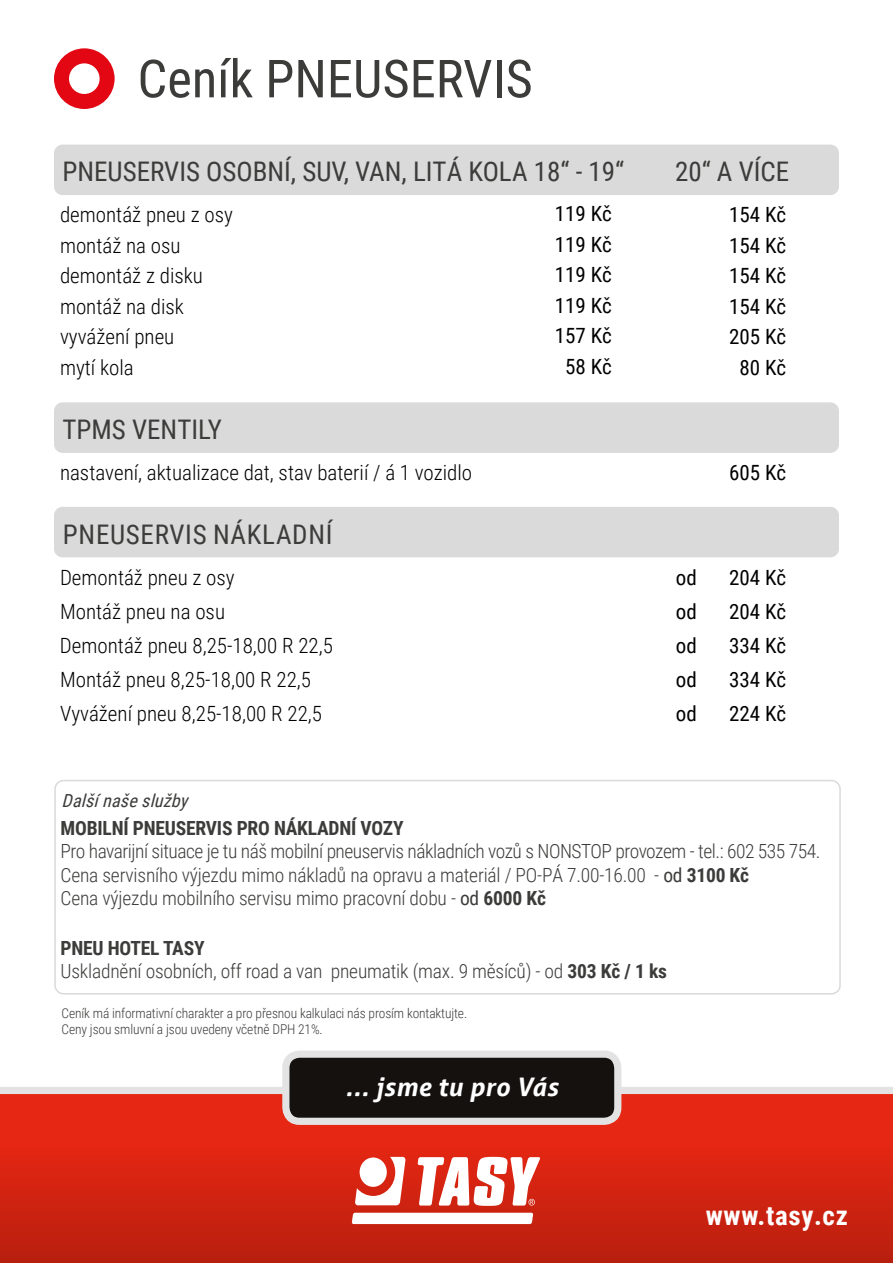
<style>
.page{position:relative;width:893px;height:1263px;background:#fff}
.page>*{position:absolute;margin:0;border:0;box-sizing:border-box;transform-origin:0 0}
.t1{font:52.5px "Roboto Condensed";color:#3c3c3b}
.t2{font:27px "Roboto Condensed";color:#3c3c3b}
.t3{font:27px "Roboto Condensed";letter-spacing:.025em;color:#3c3c3b}
.t4{font:700 27px "Roboto Condensed";letter-spacing:.025em;color:#fff}
.t5{font:italic 700 25.5px "Aller";letter-spacing:.02em;color:#fff}
.t6{font:300 21px "Roboto Condensed";color:#000}
.t7{font:21px/30.5px "Roboto Condensed";color:#000;text-align:center}
.t8{font:300 19.5px/23.4px "Roboto Condensed";letter-spacing:-.01em;color:#3c3c3b}
.t9{font:700 19.5px "Roboto Condensed";letter-spacing:-.01em;color:#3c3c3b}
.t10{font:italic 18px "Roboto Condensed";color:#3c3c3b}
.t11{font:300 13.5px/16.2px "Roboto Condensed";letter-spacing:-.01em;color:#3c3c3b}
.s1{font-weight:400}
.s2{font-weight:700}
</style>
<div class="page">
<div style="left:0;top:1088px;width:893px;height:175px;background:#e52713"></div>
<div style="left:0;top:1115px;width:893px;height:148px;background:linear-gradient(to bottom,#ec2813,#ba1f0f)"></div>
<div style="left:0;top:1087px;width:893px;height:7px;background:#e3e3e3"></div>
<div style="left:286px;top:1054px;width:332px;height:67px;background:#15110e;border-radius:14px"></div>
<div style="left:282px;top:1050px;width:339px;height:75px;border:7px solid #e3e3e3;border-radius:14px"></div>
<div style="left:54px;top:145px;width:785px;height:50px;background:#dadada;border-radius:9px"></div>
<div style="left:54px;top:402px;width:785px;height:51px;background:#dadada;border-radius:9px"></div>
<div style="left:54px;top:507px;width:785px;height:50px;background:#dadada;border-radius:9px"></div>
<div style="left:54px;top:780px;width:787px;height:214px;border:2px solid #dadada;border-radius:9px"></div>
<svg style="left:54px;top:48px;width:61px;height:61px"></svg>
<svg style="left:355px;top:1157px;width:51px;height:48px"></svg>
<div style="left:360px;top:1157px;width:27px;height:30px;background:#fff;border-radius:50%"></div>
<svg style="left:418px;top:1157px;width:122px;height:49px"></svg>
<div style="left:352px;top:1213px;width:181px;height:11px;background:#fff"></div>
<h1 class="t1" style="left:137px;top:42px;width:397px">Ceník PNEUSERVIS</h1>
<h2 class="t2" style="left:63px;top:153px;width:563px">PNEUSERVIS OSOBNÍ, SUV, VAN, LITÁ KOLA 18“ - 19“</h2>
<h2 class="t2" style="left:675px;top:153px;width:116px">20“ A VÍCE</h2>
<p class="t7" style="left:555px;top:198px;width:59px">119 Kč<br>119 Kč<br>119 Kč<br>119 Kč<br>157 Kč<br>58 Kč</p>
<p class="t6" style="left:60px;top:200px;width:174px">demontáž pneu z osy</p>
<p class="t7" style="left:729px;top:199px;width:59px">154 Kč</p>
<p class="t6" style="left:60px;top:231px;width:122px">montáž na osu</p>
<p class="t7" style="left:729px;top:229px;width:59px">154 Kč</p>
<p class="t6" style="left:60px;top:261px;width:145px">demontáž z disku</p>
<p class="t7" style="left:729px;top:260px;width:59px">154 Kč</p>
<p class="t6" style="left:60px;top:292px;width:126px">montáž na disk</p>
<p class="t7" style="left:729px;top:290px;width:59px">154 Kč</p>
<p class="t6" style="left:60px;top:322px;width:116px">vyvážení pneu</p>
<p class="t7" style="left:729px;top:321px;width:59px">205 Kč</p>
<p class="t6" style="left:60px;top:353px;width:75px">mytí kola</p>
<p class="t7" style="left:739px;top:351px;width:48px">80 Kč</p>
<h2 class="t2" style="left:63px;top:411px;width:161px">TPMS VENTILY</h2>
<p class="t6" style="left:60px;top:458px;width:414px">nastavení, aktualizace dat, stav baterií / á 1 vozidlo</p>
<p class="t7" style="left:729px;top:457px;width:59px">605 Kč</p>
<h2 class="t3" style="left:63px;top:515px;width:271px">PNEUSERVIS NÁKLADNÍ</h2>
<p class="t6" style="left:60px;top:563px;width:176px">Demontáž pneu z osy</p>
<p class="t7" style="left:729px;top:562px;width:59px">204 Kč</p>
<p class="t6" style="left:60px;top:597px;width:167px">Montáž pneu na osu</p>
<p class="t7" style="left:729px;top:596px;width:59px">204 Kč</p>
<p class="t6" style="left:60px;top:631px;width:275px">Demontáž pneu 8,25-18,00 R 22,5</p>
<p class="t7" style="left:729px;top:630px;width:59px">334 Kč</p>
<p class="t6" style="left:60px;top:665px;width:253px">Montáž pneu 8,25-18,00 R 22,5</p>
<p class="t7" style="left:729px;top:664px;width:59px">334 Kč</p>
<p class="t6" style="left:60px;top:699px;width:264px">Vyvážení pneu 8,25-18,00 R 22,5</p>
<p class="t7" style="left:729px;top:698px;width:59px">224 Kč</p>
<p class="t7" style="left:676px;top:560px;width:22px;line-height:34px;text-align:justify">od od od od od</p>
<p class="t10" style="left:62px;top:788px;width:133px">Dalšínašeslužby</p>
<p class="t9" style="left:61px;top:814px;width:344px">MOBILNÍ PNEUSERVIS PRO NÁKLADNÍ VOZY</p>
<p class="t8" style="left:61px;top:839px;width:761px">Pro havarijní situace je tu náš mobilní pneuservis nákladních vozů s NONSTOP provozem - tel.: 602 535 754.<br>Cena servisního výjezdu mimo nákladů na opravu a materiál / PO-PÁ 7.00-16.00 - <span class="s1">od</span> <span class="s2">3100 Kč<br></span>Cena výjezdu mobilního servisu mimo pracovní dobu - <span class="s1">od</span> <span class="s2">6000 Kč</span></p>
<p class="t8" style="left:61px;top:935px;width:608px"><span class="s2">PNEU HOTEL TASY<br></span>Uskladnění osobních, off road a van pneumatik (max. 9 měsíců) - od <span class="s2">303 Kč / 1 ks</span></p>
<p class="t11" style="left:62px;top:1004px;width:407px">Ceník má informativní charakter a pro přesnou kalkulaci nás prosím kontaktujte.<br>Ceny jsou smluvní a jsou uvedeny včetně DPH 21%.</p>
<h3 class="t5" style="left:346px;top:1071px;width:214px">... jsme tu pro Vás</h3>
<h2 class="t4" style="left:706px;top:1196px;width:144px">www.tasy.cz</h2>
</div>
